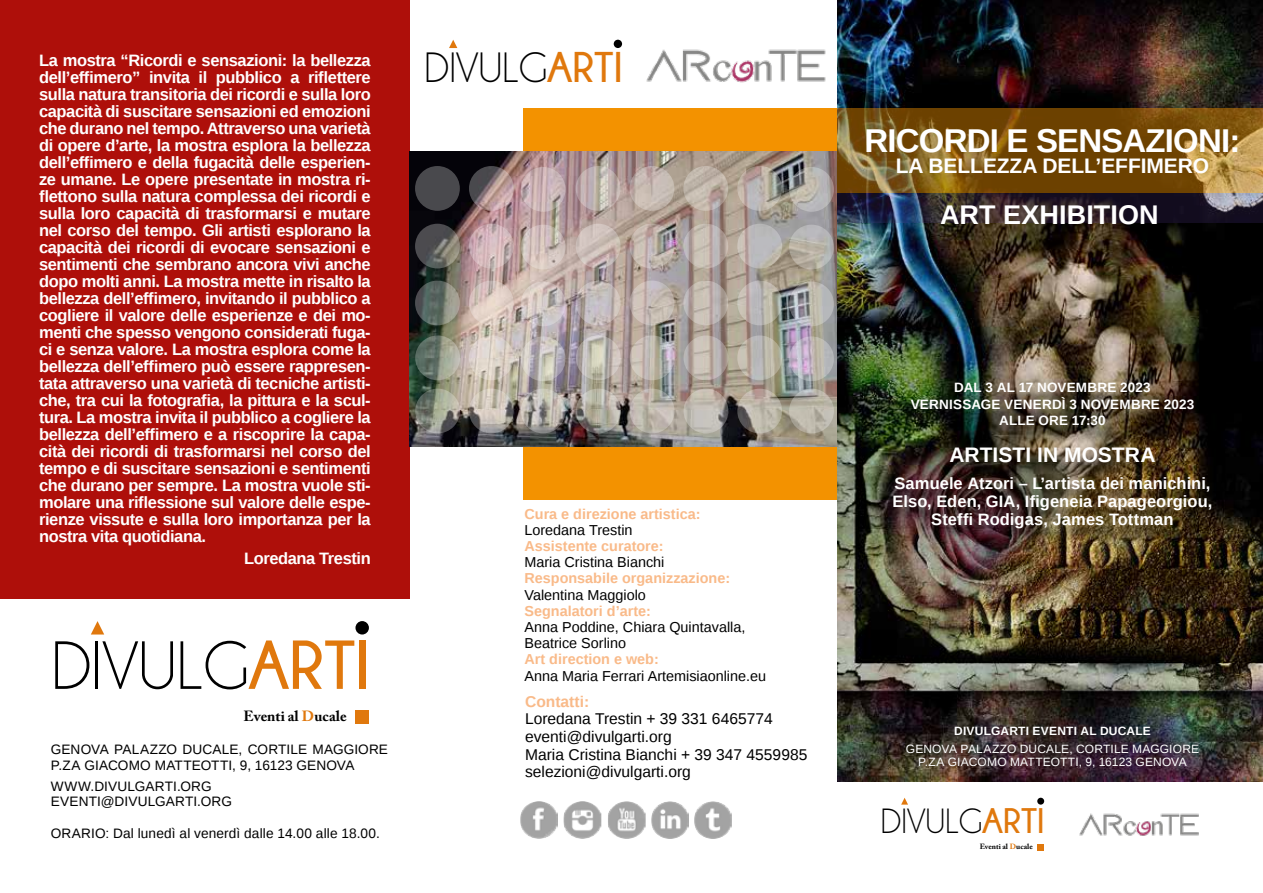
<style>
.page{position:relative;width:1263px;height:893px;background:#fff}
.page>*{position:absolute;margin:0;border:0;box-sizing:border-box;transform-origin:0 0}
.t1{font:68.85px "Champagne&Limousines";color:#000}
.t2{font:42.9px "Champagne&Limousines";color:#000}
.t3{font:35.4px "Champagne&Limousines";color:#000}
.t4{font:700 33px "Liberation Sans";letter-spacing:-.025em;color:#fff}
.t5{font:700 27px "Liberation Sans";letter-spacing:.005em;color:#fff}
.t6{font:700 21px "Liberation Sans";letter-spacing:-.005em;color:#fff}
.t7{font:700 16.5px/17px "Liberation Sans";color:#fff;text-align:justify}
.t8{font:700 16.5px "Liberation Sans";letter-spacing:-.025em;color:#fff}
.t9{font:15.6px/17.5px "Liberation Sans";color:#000}
.t10{font:700 15.6px "Liberation Sans";color:#f9ba89}
.t11{font:700 14.7px "Adobe Caslon Pro";color:#000}
.t12{font:14.4px/16.2px "Liberation Sans";color:#000}
.t13{font:700 14.4px "Liberation Sans";color:#f9ba89}
.t14{font:13.65px/15.6px "Liberation Sans";letter-spacing:.01em;color:#000}
.t15{font:700 13.5px/16.5px "Liberation Sans";letter-spacing:.015em;color:#fff;text-align:center}
.t16{font:12px/13.5px "Liberation Sans";letter-spacing:.01em;color:#fff;text-align:center}
.t17{font:700 12px "Liberation Sans";letter-spacing:.02em;color:#fff}
.t18{font:700 7.5px "Adobe Caslon Pro";color:#000}
.s1{font-weight:700;color:#e0780d}
.s2{color:#e0780d}
</style>
<div class="page">
<div style="left:0;top:0;width:410px;height:598px;background:#ae0f0a"></div>
<div style="left:523px;top:108px;width:353px;height:44px;background:#f39200"></div>
<div style="left:523px;top:447px;width:728px;height:53px;background:#f39200"></div>
<img style="left:410px;top:152px;width:428px;height:294px">
<div style="left:415px;top:166px;width:45px;height:45px;background:#49494d;border-radius:50%"></div>
<svg style="left:469px;top:166px;width:45px;height:45px;background:#8f7c7d"></svg>
<svg style="left:415px;top:224px;width:45px;height:44px;background:#60605d"></svg>
<svg style="left:469px;top:224px;width:45px;height:44px;background:#ceb3b7"></svg>
<svg style="left:415px;top:281px;width:45px;height:44px;background:#6a736c"></svg>
<svg style="left:469px;top:281px;width:45px;height:44px;background:#dbc9c1"></svg>
<svg style="left:415px;top:335px;width:45px;height:45px;background:#7e897b"></svg>
<svg style="left:469px;top:335px;width:45px;height:45px;background:#d9cfc6"></svg>
<svg style="left:415px;top:389px;width:45px;height:44px;background:#878c7f"></svg>
<svg style="left:469px;top:389px;width:45px;height:44px;background:#b5aea6"></svg>
<svg style="left:521px;top:167px;width:44px;height:45px;background:#c7b1b3"></svg>
<svg style="left:521px;top:225px;width:44px;height:44px;background:#cfc0ba"></svg>
<svg style="left:521px;top:281px;width:44px;height:45px;background:#cbc1be"></svg>
<svg style="left:521px;top:336px;width:44px;height:45px;background:#c0bbb9"></svg>
<svg style="left:521px;top:389px;width:44px;height:44px;background:#adaaa3"></svg>
<svg style="left:576px;top:166px;width:44px;height:45px;background:#bfb2ae"></svg>
<svg style="left:629px;top:166px;width:45px;height:45px;background:#c3b6af"></svg>
<svg style="left:683px;top:166px;width:45px;height:45px;background:#bdb0a6"></svg>
<svg style="left:737px;top:166px;width:45px;height:45px;background:#b2a9a2"></svg>
<svg style="left:576px;top:224px;width:44px;height:44px;background:#c9b9b4"></svg>
<svg style="left:629px;top:224px;width:45px;height:44px;background:#b9aca7"></svg>
<svg style="left:683px;top:224px;width:45px;height:44px;background:#bdb3ad"></svg>
<svg style="left:737px;top:224px;width:45px;height:44px;background:#bcb7b6"></svg>
<svg style="left:576px;top:281px;width:44px;height:44px;background:#c0b7b7"></svg>
<svg style="left:629px;top:281px;width:45px;height:44px;background:#c5b9b3"></svg>
<svg style="left:683px;top:281px;width:45px;height:44px;background:#bcb2ac"></svg>
<svg style="left:737px;top:281px;width:45px;height:44px;background:#b8b3ac"></svg>
<svg style="left:576px;top:335px;width:45px;height:45px;background:#bfbab0"></svg>
<svg style="left:630px;top:335px;width:44px;height:45px;background:#bbb5af"></svg>
<svg style="left:683px;top:335px;width:45px;height:45px;background:#bbb1aa"></svg>
<svg style="left:737px;top:335px;width:45px;height:45px;background:#b9b4aa"></svg>
<svg style="left:576px;top:389px;width:45px;height:44px;background:#a6a398"></svg>
<svg style="left:630px;top:389px;width:44px;height:44px;background:#bcb5ab"></svg>
<svg style="left:683px;top:389px;width:45px;height:44px;background:#bab5ad"></svg>
<svg style="left:737px;top:389px;width:45px;height:44px;background:#ada59b"></svg>
<svg style="left:789px;top:167px;width:45px;height:45px;background:#afaca8"></svg>
<svg style="left:789px;top:225px;width:45px;height:44px;background:#b6b2aa"></svg>
<svg style="left:789px;top:281px;width:45px;height:45px;background:#acabaa"></svg>
<svg style="left:789px;top:336px;width:45px;height:45px;background:#bdb4bc"></svg>
<svg style="left:789px;top:389px;width:45px;height:44px;background:#b8b3a8"></svg>
<img style="left:838px;top:0;width:425px;height:781px">
<img style="left:1079px;top:813px;width:120px;height:23px">
<img style="left:520px;top:801px;width:38px;height:38px">
<svg style="left:562px;top:801px;width:41px;height:38px"></svg>
<img style="left:564px;top:801px;width:37px;height:38px">
<img style="left:608px;top:801px;width:38px;height:38px">
<img style="left:651px;top:801px;width:38px;height:38px">
<img style="left:694px;top:801px;width:38px;height:38px">
<img style="left:646px;top:49px;width:180px;height:34px">
<svg style="left:449px;top:40px;width:8px;height:8px"></svg>
<div style="left:614px;top:40px;width:8px;height:8px;background:#000;border-radius:50%"></div>
<div style="left:355px;top:710px;width:14px;height:14px;background:#e0780d"></div>
<svg style="left:91px;top:621px;width:13px;height:13px"></svg>
<div style="left:355px;top:621px;width:14px;height:13px;background:#000;border-radius:50%"></div>
<div style="left:1037px;top:844px;width:7px;height:6px;background:#e0780d"></div>
<svg style="left:901px;top:798px;width:7px;height:7px"></svg>
<div style="left:1037px;top:798px;width:7px;height:7px;background:#000;border-radius:50%"></div>
<svg style="left:838px;top:108px;width:425px;height:84px;background:#7e5615"></svg>
<img style="left:838px;top:193px;width:425px;height:30px">
<div style="left:896px;top:450px;width:334px;height:96px;background:#000;opacity:.75"></div>
<div style="left:914px;top:386px;width:298px;height:58px;background:#000;opacity:.75"></div>
<p class="t7" style="left:39px;top:52px;width:333px">La mostra “Ricordi e sensazioni: la bellezza dell’effimero” invita il pubblico a riflettere sulla natura transitoria dei ricordi e sulla loro capacità di suscitare sensazioni ed emozioni che durano nel tempo. Attraverso una varietà di opere d’arte, la mostra esplora la bellezza dell’effimero e della fugacità delle esperien&shy;ze umane. Le opere presentate in mostra ri&shy;flettono sulla natura complessa dei ricordi e sulla loro capacità di trasformarsi e mutare nel corso del tempo. Gli artisti esplorano la capacità dei ricordi di evocare sensazioni e sentimenti che sembrano ancora vivi anche dopo molti anni. La mostra mette in risalto la bellezza dell’effimero, invitando il pubblico a cogliere il valore delle esperienze e dei mo&shy;menti che spesso vengono considerati fuga&shy;ci e senza valore. La mostra esplora come la bellezza dell’effimero può essere rappresen&shy;tata attraverso una varietà di tecniche artisti&shy;che, tra cui la fotografia, la pittura e la scul&shy;tura. La mostra invita il pubblico a cogliere la bellezza dell’effimero e a riscoprire la capa&shy;cità dei ricordi di trasformarsi nel corso del tempo e di suscitare sensazioni e sentimenti che durano per sempre. La mostra vuole sti&shy;molare una riflessione sul valore delle espe&shy;rienze vissute e sulla loro importanza per la nostra vita quotidiana.</p>
<p class="t8" style="left:244px;top:547px;width:128px">Loredana Trestin</p>
<h1 class="t1" style="left:52px;top:631px;width:320px">DIVULG<span class="s1">ARTI</span></h1>
<p class="t11" style="left:244px;top:707px;width:105px">Eventi al <span class="s2">D</span>ucale</p>
<p class="t14" style="left:51px;top:742px;width:339px">GENOVA PALAZZO DUCALE, CORTILE MAGGIORE<br>P.ZA GIACOMO MATTEOTTI, 9, 16123 GENOVA</p>
<p class="t14" style="left:51px;top:779px;width:183px">WWW.DIVULGARTI.ORG<br>EVENTI@DIVULGARTI.ORG</p>
<p class="t14" style="left:51px;top:826px;width:331px">ORARIO: Dal lunedì al venerdì dalle 14.00 alle 18.00.</p>
<h2 class="t2" style="left:425px;top:46px;width:200px">DIVULG<span class="s1">ARTI</span></h2>
<p class="t13" style="left:524px;top:504px;width:178px">Cura e direzione artistica:</p>
<p class="t12" style="left:524px;top:522px;width:110px">Loredana Trestin</p>
<p class="t13" style="left:524px;top:536px;width:141px">Assistente curatore:</p>
<p class="t12" style="left:524px;top:555px;width:142px">Maria Cristina Bianchi</p>
<p class="t13" style="left:524px;top:569px;width:207px">Responsabile organizzazione:</p>
<p class="t12" style="left:524px;top:587px;width:123px">Valentina Maggiolo</p>
<p class="t13" style="left:524px;top:601px;width:128px">Segnalatori d’arte:</p>
<p class="t12" style="left:524px;top:620px;width:222px">Anna Poddine, Chiara Quintavalla,<br>Beatrice Sorlino</p>
<p class="t13" style="left:524px;top:650px;width:136px">Art direction e web:</p>
<p class="t12" style="left:524px;top:668px;width:243px">Anna Maria Ferrari Artemisiaonline.eu</p>
<p class="t10" style="left:525px;top:691px;width:66px">Contatti:</p>
<p class="t9" style="left:525px;top:711px;width:284px">Loredana Trestin + 39 331 6465774 eventi@divulgarti.org<br>Maria Cristina Bianchi + 39 347 4559985 selezioni@divulgarti.org</p>
<h3 class="t4" style="left:864px;top:118px;width:377px">RICORDI E SENSAZIONI:</h3>
<p class="t6" style="left:896px;top:151px;width:315px">LA BELLEZZA DELL’EFFIMERO</p>
<h3 class="t5" style="left:940px;top:196px;width:220px">ART EXHIBITION</h3>
<p class="t15" style="left:911px;top:379px;width:285px">DAL 3 AL 17 NOVEMBRE 2023<br>VERNISSAGE VENERDÌ 3 NOVEMBRE 2023<br>ALLE ORE 17:30</p>
<p class="t6" style="left:949px;top:440px;width:208px">ARTISTI IN MOSTRA</p>
<p class="t7" style="left:892px;top:473px;width:321px;line-height:18px;text-align:center">Samuele Atzori – L’artista dei manichini,<br>Elso, Eden, GIA, Ifigeneia Papageorgiou,<br>Steffi Rodigas, James Tottman</p>
<p class="t17" style="left:954px;top:723px;width:198px">DIVULGARTI EVENTI AL DUCALE</p>
<p class="t16" style="left:906px;top:742px;width:295px">GENOVA PALAZZO DUCALE, CORTILE MAGGIORE<br>P.ZA GIACOMO MATTEOTTI, 9, 16123 GENOVA</p>
<h3 class="t3" style="left:881px;top:803px;width:165px">DIVULG<span class="s1">ARTI</span></h3>
<p class="t18" style="left:980px;top:842px;width:55px">Eventi al <span class="s2">D</span>ucale</p>
</div>
